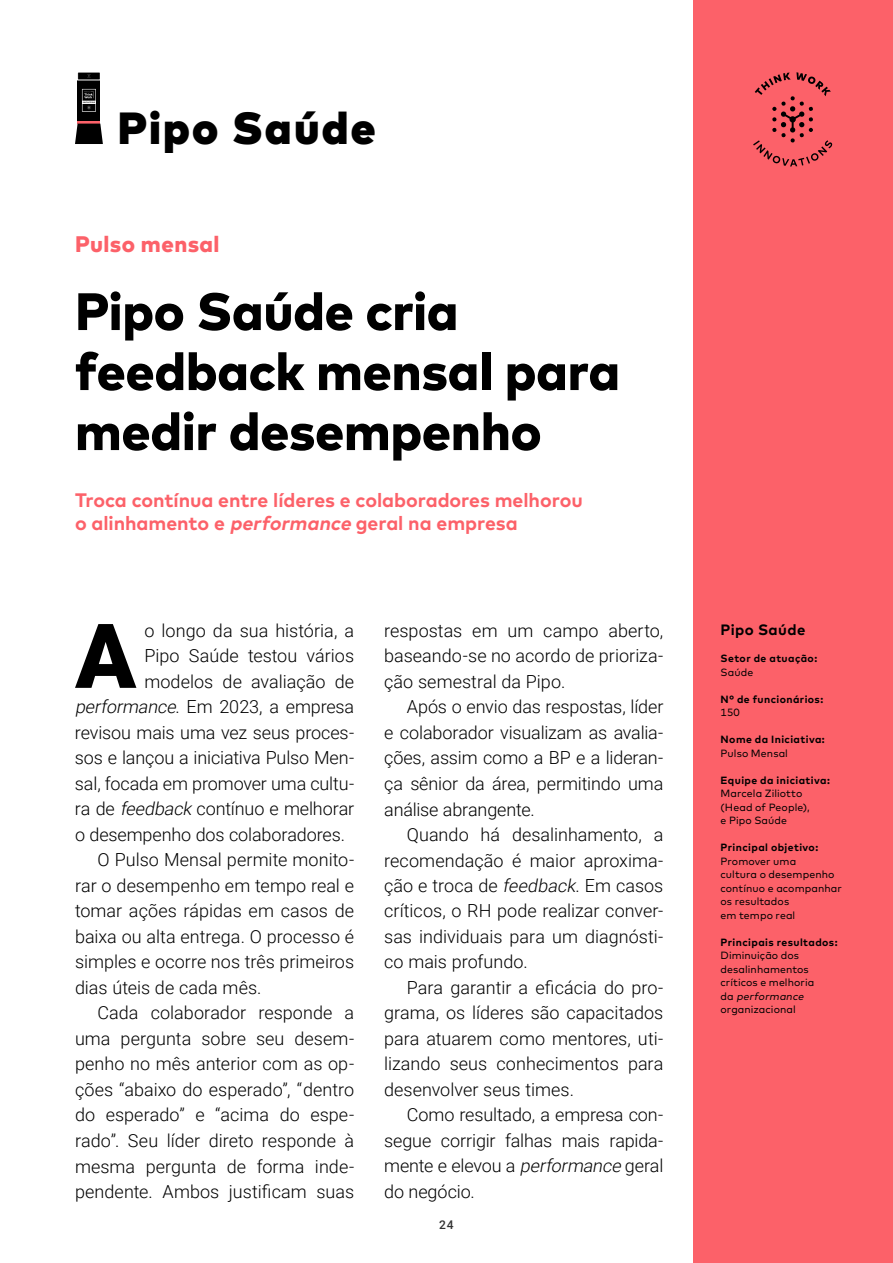
<style>
.page{position:relative;width:893px;height:1263px;background:#fff}
.page>*{position:absolute;margin:0;border:0;box-sizing:border-box;transform-origin:0 0}
.t1{font:900 89.7px "Roboto";color:#000}
.t2{font:800 52.5px/60px "Mark";letter-spacing:-.005em;color:#000}
.t3{font:900 45px "Mark";letter-spacing:.05em;color:#000}
.t4{font:800 22.5px "Mark";letter-spacing:.02em;color:#fc6169}
.t5{font:700 19.5px/23.4px "Mark";letter-spacing:-.005em;color:#fc6169}
.t6{font:300 18px/25.5px "Roboto";color:#000;text-align:justify}
.t7{font:700 15px "Mark";letter-spacing:.025em;color:#000}
.t8{font:500 12px "Roboto";color:#333}
.t9{font:10.5px/13.5px "Mark";letter-spacing:.01em;color:#000}
.t10{font:700 10.5px "Mark";letter-spacing:.04em;color:#000}
.s1{font-style:italic}
</style>
<div class="page">
<div style="left:694px;top:0;width:199px;height:1263px;background:#fc6169"></div>
<div style="left:78px;top:82px;width:22px;height:42px;background:#fc6169"></div>
<svg style="left:75px;top:124px;width:28px;height:20px"></svg>
<div style="left:78px;top:80px;width:22px;height:41px;background:#000"></div>
<div style="left:78px;top:72px;width:22px;height:8px;background:#000"></div>
<svg style="left:87px;top:74px;width:4px;height:4px"></svg>
<svg style="left:82px;top:89px;width:14px;height:23px"></svg>
<svg style="left:753px;top:72px;width:79px;height:95px"></svg>
<h3 class="t3" style="left:118px;top:98px;width:259px">Pipo Saúde</h3>
<p class="t4" style="left:75px;top:229px;width:146px">Pulso mensal</p>
<h2 class="t2" style="left:75px;top:280px;width:547px">Pipo Saúde cria feedback mensal para medir desempenho</h2>
<p class="t5" style="left:75px;top:487px;width:509px">Troca contínua entre líderes e colaboradores melhorou o alinhamento e <span class="s1">performance</span> geral na empresa</p>
<h1 class="t1" style="left:75px;top:593px;width:63px">A</h1>
<p class="t6" style="left:144px;top:617px;width:211px">o longo da sua história, a</p>
<p class="t6" style="left:144px;top:642px;width:211px">Pipo Saúde testou vários</p>
<p class="t6" style="left:144px;top:668px;width:211px">modelos de avaliação de</p>
<p class="t6" style="left:75px;top:693px;width:281px"><span class="s1">performance</span>. Em 2023, a empresa</p>
<p class="t6" style="left:75px;top:719px;width:281px">revisou mais uma vez seus proces-</p>
<p class="t6" style="left:75px;top:744px;width:281px">sos e lançou a iniciativa Pulso Men-</p>
<p class="t6" style="left:75px;top:770px;width:281px">sal, focada em promover uma cultu-</p>
<p class="t6" style="left:75px;top:795px;width:281px">ra de <span class="s1">feedback</span> contínuo e melhorar</p>
<p class="t6" style="left:75px;top:821px;width:272px">o desempenho dos colaboradores.</p>
<p class="t6" style="left:97px;top:846px;width:258px">O Pulso Mensal permite monito-</p>
<p class="t6" style="left:75px;top:872px;width:281px">rar o desempenho em tempo real e</p>
<p class="t6" style="left:75px;top:897px;width:281px">tomar ações rápidas em casos de</p>
<p class="t6" style="left:75px;top:923px;width:281px">baixa ou alta entrega. O processo é</p>
<p class="t6" style="left:75px;top:948px;width:281px">simples e ocorre nos três primeiros</p>
<p class="t6" style="left:75px;top:974px;width:188px">dias úteis de cada mês.</p>
<p class="t6" style="left:97px;top:1000px;width:258px">Cada colaborador responde a</p>
<p class="t6" style="left:75px;top:1025px;width:281px">uma pergunta sobre seu desem-</p>
<p class="t6" style="left:75px;top:1051px;width:281px">penho no mês anterior com as op-</p>
<p class="t6" style="left:75px;top:1076px;width:281px">ções “abaixo do esperado”, “dentro</p>
<p class="t6" style="left:75px;top:1102px;width:281px">do esperado” e “acima do espe-</p>
<p class="t6" style="left:75px;top:1127px;width:281px">rado”. Seu líder direto responde à</p>
<p class="t6" style="left:75px;top:1153px;width:281px">mesma pergunta de forma inde-</p>
<p class="t6" style="left:75px;top:1178px;width:281px">pendente. Ambos justificam suas</p>
<p class="t6" style="left:384px;top:617px;width:281px">respostas em um campo aberto, baseando-se no acordo de prioriza&shy;ção semestral da Pipo.</p>
<p class="t6" style="left:384px;top:694px;width:281px;text-indent:22px">Após o envio das respostas, líder e colaborador visualizam as avalia&shy;ções, assim como a BP e a lideran&shy;ça sênior da área, permitindo uma análise abrangente.</p>
<p class="t6" style="left:384px;top:821px;width:281px;text-indent:23px">Quando há desalinhamento, a recomendação é maior aproxima&shy;ção e troca de <span class="s1">feedback</span>. Em casos críticos, o RH pode realizar conver&shy;sas individuais para um diagnósti&shy;co mais profundo.</p>
<p class="t6" style="left:384px;top:974px;width:281px;text-indent:22px">Para garantir a eficácia do pro&shy;grama, os líderes são capacitados para atuarem como mentores, uti&shy;lizando seus conhecimentos para desenvolver seus times.</p>
<p class="t6" style="left:384px;top:1102px;width:281px;text-indent:22px">Como resultado, a empresa con&shy;segue corrigir falhas mais rapida&shy;mente e elevou a <span class="s1">performance</span> geral do negócio.</p>
<p class="t8" style="left:439px;top:1216px;width:16px">24</p>
<p class="t7" style="left:720px;top:620px;width:86px">Pipo Saúde</p>
<p class="t10" style="left:720px;top:652px;width:98px">Setor de atuação:</p>
<p class="t9" style="left:720px;top:665px;width:34px">Saúde</p>
<p class="t10" style="left:720px;top:692px;width:104px">N° de funcionários:</p>
<p class="t9" style="left:720px;top:706px;width:21px">150</p>
<p class="t10" style="left:720px;top:733px;width:106px">Nome da Iniciativa:</p>
<p class="t9" style="left:720px;top:746px;width:69px">Pulso Mensal</p>
<p class="t10" style="left:720px;top:773px;width:111px">Equipe da iniciativa:</p>
<p class="t9" style="left:720px;top:787px;width:91px">Marcela Ziliotto (Head of People), e Pipo Saúde</p>
<p class="t10" style="left:720px;top:841px;width:99px">Principal objetivo:</p>
<p class="t9" style="left:720px;top:854px;width:123px">Promover uma<br>cultura o desempenho contínuo e acompanhar os resultados<br>em tempo real</p>
<p class="t10" style="left:720px;top:935px;width:118px">Principais resultados:</p>
<p class="t9" style="left:720px;top:949px;width:95px">Diminuição dos desalinhamentos críticos e melhoria d a <span class="s1">performance </span>organizacional</p>
</div>
